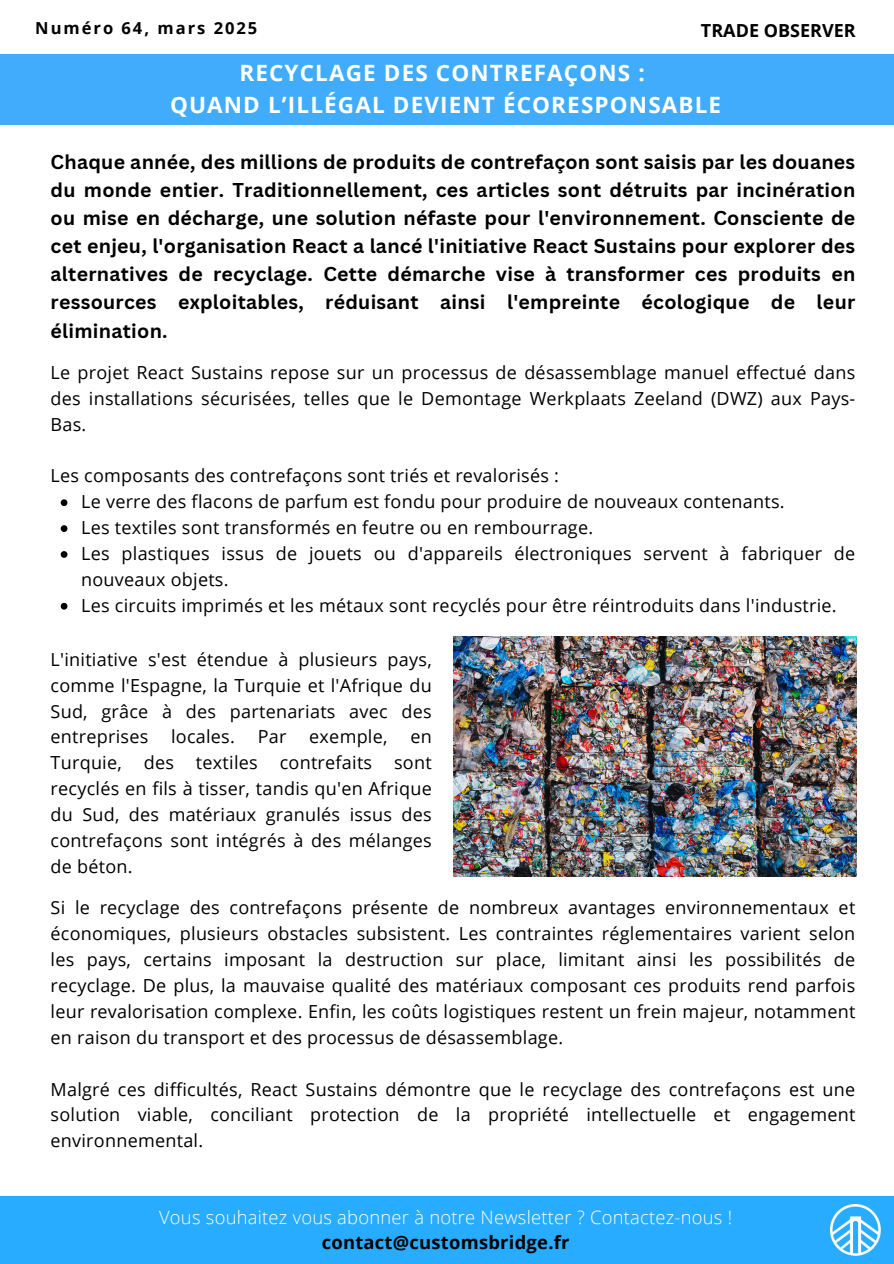
<style>
.page{position:relative;width:894px;height:1264px;background:#fff}
.page>*{position:absolute;margin:0;border:0;box-sizing:border-box;transform-origin:0 0}
.t1{font:700 22.5px/31.5px "Open Sans";letter-spacing:.05em;color:#fff;text-align:center}
.t2{font:700 19.5px/28.2px "Canva Sans";letter-spacing:.015em;color:#000;text-align:justify}
.t3{font:300 18.3px/25.8px "Open Sans";letter-spacing:.015em;color:#fff;text-align:center}
.t4{font:18px/25.8px "Open Sans";letter-spacing:.015em;color:#000;text-align:justify}
.t5{font:700 18px "Open Sans";color:#000}
.t6{font:700 16.5px "Open Sans";letter-spacing:.12em;color:#000}
.s1{font-weight:700;color:#000}
</style>
<div class="page">
<div style="left:0;top:1196px;width:893px;height:67px;background:#28acff"></div>
<img style="left:830px;top:1204px;width:50px;height:51px">
<div style="left:0;top:54px;width:893px;height:70px;background:#40acfb"></div>
<img style="left:453px;top:636px;width:402px;height:240px">
<svg style="left:61px;top:499px;width:6px;height:7px"></svg>
<svg style="left:61px;top:525px;width:6px;height:7px"></svg>
<svg style="left:61px;top:551px;width:6px;height:7px"></svg>
<svg style="left:61px;top:603px;width:6px;height:6px"></svg>
<h3 class="t6" style="left:35px;top:16px;width:223px">Numéro 64, mars 2025</h3>
<h1 class="t5" style="left:700px;top:17px;width:156px">TRADE OBSERVER</h1>
<h2 class="t1" style="left:170px;top:57px;width:552px">RECYCLAGE DES CONTREFAÇONS :<br>QUAND L’ILLÉGAL DEVIENT ÉCORESPONSABLE</h2>
<p class="t2" style="left:51px;top:147px;width:806px">Chaque année, des millions de produits de contrefaçon sont saisis par les douanes du monde entier. Traditionnellement, ces articles sont détruits par incinération ou mise en décharge, une solution néfaste pour l'environnement. Consciente de cet enjeu, l'organisation React a lancé l'initiative React Sustains pour explorer des alternatives de recyclage. Cette démarche vise à transformer ces produits en ressources exploitables, réduisant ainsi l'empreinte écologique de leur élimination.</p>
<h4 class="t4" style="left:51px;top:359px;width:806px">Le projet React Sustains repose sur un processus de désassemblage manuel effectué dans des installations sécurisées, telles que le Demontage Werkplaats Zeeland (DWZ) aux Pays-Bas.</h4>
<h4 class="t4" style="left:51px;top:462px;width:510px">Les composants des contrefaçons sont triés et revalorisés :</h4>
<p class="t4" style="left:81px;top:488px;width:704px">Le verre des flacons de parfum est fondu pour produire de nouveaux contenants.</p>
<p class="t4" style="left:81px;top:514px;width:513px">Les textiles sont transformés en feutre ou en rembourrage.</p>
<p class="t4" style="left:81px;top:540px;width:775px">Les plastiques issus de jouets ou d'appareils électroniques servent à fabriquer de nouveaux objets.</p>
<p class="t4" style="left:81px;top:592px;width:756px">Les circuits imprimés et les métaux sont recyclés pour être réintroduits dans l'industrie.</p>
<h4 class="t4" style="left:51px;top:646px;width:382px">L'initiative s'est étendue à plusieurs pays, comme l'Espagne, la Turquie et l'Afrique du Sud, grâce à des partenariats avec des entreprises</h4>
<h4 class="t4" style="left:171px;top:723px;width:65px">locales.</h4>
<h4 class="t4" style="left:258px;top:723px;width:30px">Par</h4>
<h4 class="t4" style="left:309px;top:723px;width:80px">exemple,</h4>
<h4 class="t4" style="left:51px;top:723px;width:382px;text-indent:359px">en Turquie, des textiles contrefaits sont recyclés en fils à tisser, tandis qu'en Afrique du Sud, des matériaux granulés issus des contrefaçons sont intégrés à des mélanges de béton.</h4>
<p class="t4" style="left:51px;top:894px;width:806px">Si le recyclage des contrefaçons présente de nombreux avantages environnementaux et économiques, plusieurs obstacles subsistent. Les contraintes réglementaires varient selon les pays, certains imposant la destruction sur place, limitant ainsi les possibilités de recyclage. De plus, la mauvaise qualité des matériaux composant ces produits rend parfois leur revalorisation complexe. Enfin, les coûts logistiques restent un frein majeur, notamment en raison du transport et des processus de désassemblage.</p>
<h4 class="t4" style="left:51px;top:1075px;width:806px">Malgré ces difficultés, React Sustains démontre que le recyclage des contrefaçons est une solution viable, conciliant protection de la propriété intellectuelle et engagement environnemental.</h4>
<p class="t3" style="left:159px;top:1203px;width:574px">Vous souhaitez vous abonner à notre Newsletter ? Contactez-nous ! <span class="s1">contact@customsbridge.fr</span></p>
</div>
